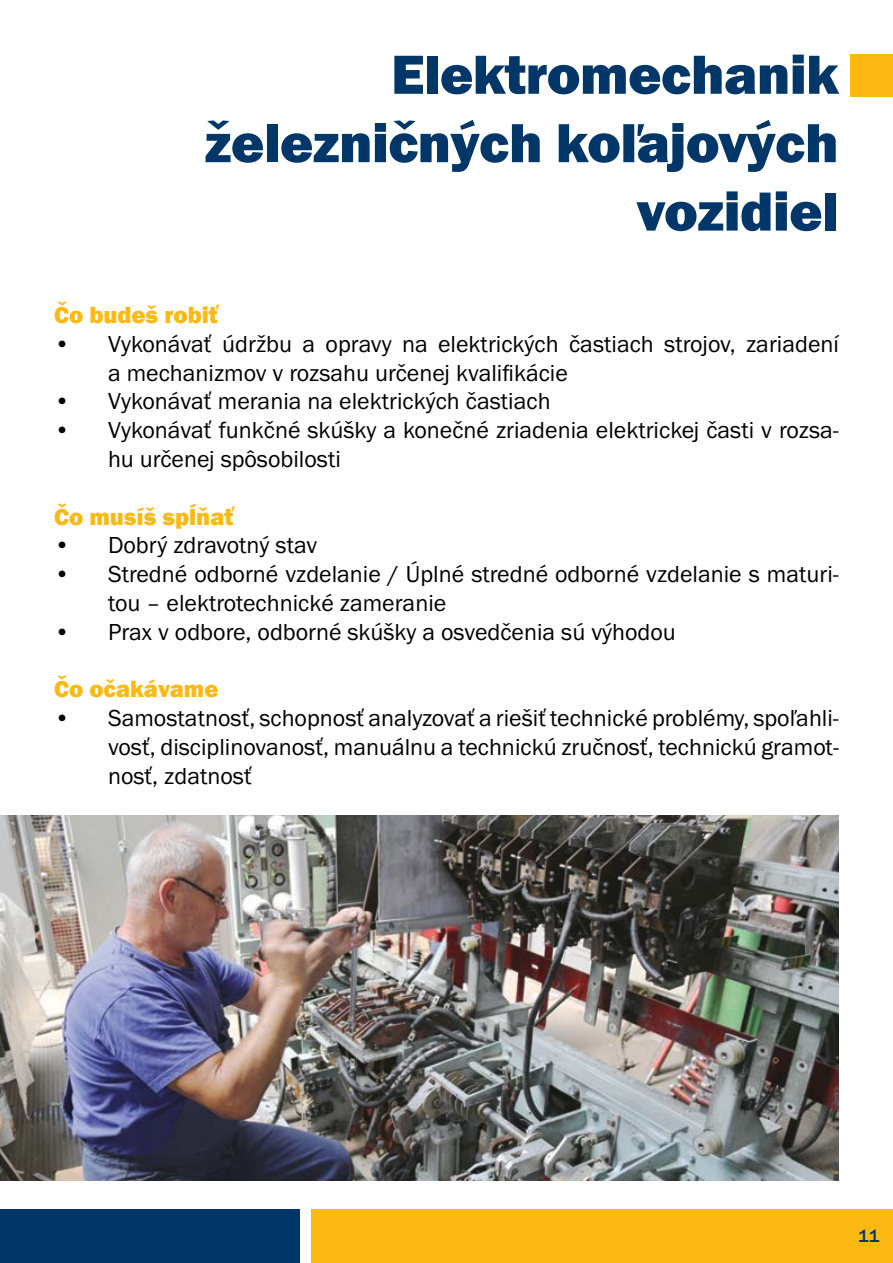
<style>
.page{position:relative;width:893px;height:1263px;background:#fff}
.page>*{position:absolute;margin:0;border:0;box-sizing:border-box;transform-origin:0 0}
.t1{font:800 57px/68.4px "Franklin Gothic";letter-spacing:-.01em;color:#003768;text-align:right}
.t2{font:24px/28.8px "Franklin Got Itc TOT Boo";color:#000}
.t3{font:800 24px "Franklin Gothic";color:#fdb913}
.t4{font:500 18px "Franklin Gothic";color:#003768}
</style>
<div class="page">
<div style="left:0;top:1209px;width:300px;height:54px;background:#003768"></div>
<div style="left:311px;top:1209px;width:582px;height:54px;background:#fdb913"></div>
<div style="left:850px;top:54px;width:43px;height:42px;background:#fdb913"></div>
<img style="left:0;top:815px;width:839px;height:365px">
<h1 class="t1" style="left:205px;top:40px;width:636px">Elektromechanik železničných koľajových vozidiel</h1>
<p class="t3" style="left:54px;top:299px;width:167px">Čo budeš robiť</p>
<p class="t2" style="left:108px;top:330px;width:732px;text-indent:-54px">• Vykonávať údržbu a opravy na elektrických častiach strojov, zariadení a mechanizmov v rozsahu určenej kvalifikácie</p>
<p class="t2" style="left:54px;top:387px;width:498px">• Vykonávať merania na elektrických častiach</p>
<p class="t2" style="left:108px;top:416px;width:732px;text-indent:-54px">• Vykonávať funkčné skúšky a konečné zriadenia elektrickej časti v rozsa&shy;hu určenej spôsobilosti</p>
<p class="t3" style="left:54px;top:501px;width:182px">Čo musíš spĺňať</p>
<p class="t2" style="left:54px;top:531px;width:265px">• Dobrý zdravotný stav</p>
<p class="t2" style="left:108px;top:560px;width:732px;text-indent:-54px">• Stredné odborné vzdelanie / Úplné stredné odborné vzdelanie s maturi&shy;tou – elektrotechnické zameranie</p>
<p class="t2" style="left:54px;top:618px;width:623px">• Prax v odbore, odborné skúšky a osvedčenia sú výhodou</p>
<p class="t3" style="left:54px;top:674px;width:166px">Čo očakávame</p>
<p class="t2" style="left:108px;top:704px;width:732px;text-align:justify;text-indent:-54px">• Samostatnosť, schopnosť analyzovať a riešiť technické problémy, spoľahli&shy;vosť, disciplinovanosť, manuálnu a technickú zručnosť, technickú gramot&shy;nosť, zdatnosť</p>
<p class="t4" style="left:858px;top:1225px;width:23px">11</p>
</div>
